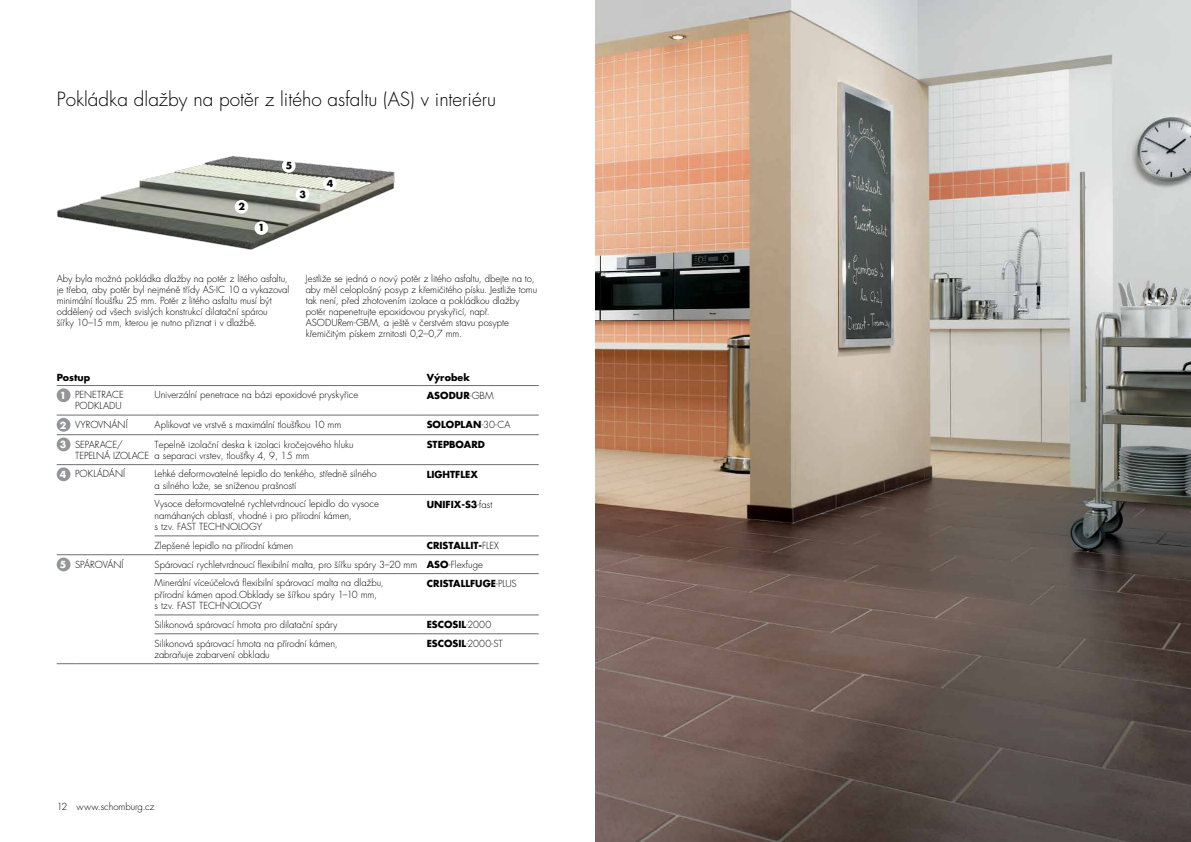
<style>
.page{position:relative;width:1191px;height:842px;background:#fff}
.page>*{position:absolute;margin:0;border:0;box-sizing:border-box;transform-origin:0 0}
.t1{font:300 19px "Futura CE";color:#000}
.t2{font:300 9.5px/11px "Futura CE";color:#000}
.t3{font:700 9.5px "Futura CE";color:#000}
.s1{font-weight:700;color:#fff}
.s2{font-weight:300}
.s3{font-weight:700}
</style>
<div class="page">
<svg style="left:57px;top:663px;width:18px;height:1px"></svg>
<hr style="left:75px;top:663px;width:79px;height:1px;background:#6d6e71">
<svg style="left:57px;top:415px;width:18px;height:1px"></svg>
<hr style="left:75px;top:415px;width:79px;height:1px;background:#6d6e71">
<hr style="left:154px;top:415px;width:267px;height:1px;background:#6d6e71">
<hr style="left:421px;top:415px;width:118px;height:1px;background:#6d6e71">
<hr style="left:154px;top:494px;width:267px;height:1px;background:#6d6e71">
<hr style="left:421px;top:494px;width:118px;height:1px;background:#6d6e71">
<hr style="left:154px;top:536px;width:267px;height:1px;background:#6d6e71">
<hr style="left:154px;top:573px;width:267px;height:1px;background:#6d6e71">
<svg style="left:57px;top:434px;width:18px;height:1px"></svg>
<hr style="left:75px;top:434px;width:79px;height:1px;background:#6d6e71">
<svg style="left:57px;top:464px;width:18px;height:1px"></svg>
<hr style="left:75px;top:464px;width:79px;height:1px;background:#6d6e71">
<hr style="left:154px;top:464px;width:267px;height:1px;background:#6d6e71">
<hr style="left:421px;top:464px;width:118px;height:1px;background:#6d6e71">
<hr style="left:421px;top:554px;width:118px;height:1px;background:#6d6e71">
<hr style="left:154px;top:615px;width:267px;height:1px;background:#6d6e71">
<hr style="left:421px;top:615px;width:118px;height:1px;background:#6d6e71">
<hr style="left:154px;top:634px;width:267px;height:1px;background:#6d6e71">
<hr style="left:421px;top:634px;width:118px;height:1px;background:#6d6e71">
<hr style="left:421px;top:663px;width:118px;height:1px;background:#6d6e71">
<hr style="left:421px;top:536px;width:118px;height:1px;background:#6d6e71">
<hr style="left:421px;top:573px;width:118px;height:1px;background:#6d6e71">
<hr style="left:154px;top:434px;width:267px;height:1px;background:#6d6e71">
<hr style="left:421px;top:434px;width:118px;height:1px;background:#6d6e71">
<svg style="left:57px;top:385px;width:18px;height:1px"></svg>
<hr style="left:75px;top:385px;width:79px;height:1px;background:#6d6e71">
<hr style="left:154px;top:385px;width:267px;height:1px;background:#6d6e71">
<hr style="left:421px;top:385px;width:118px;height:1px;background:#6d6e71">
<svg style="left:57px;top:554px;width:18px;height:1px"></svg>
<hr style="left:75px;top:554px;width:79px;height:1px;background:#6d6e71">
<hr style="left:154px;top:554px;width:267px;height:1px;background:#6d6e71">
<hr style="left:154px;top:663px;width:267px;height:1px;background:#6d6e71">
<div style="left:57px;top:388px;width:13px;height:14px;background:#939598;border-radius:50%"></div>
<div style="left:57px;top:418px;width:13px;height:14px;background:#939598;border-radius:50%"></div>
<div style="left:57px;top:438px;width:13px;height:13px;background:#939598;border-radius:50%"></div>
<div style="left:57px;top:467px;width:13px;height:14px;background:#939598;border-radius:50%"></div>
<div style="left:57px;top:558px;width:13px;height:13px;background:#939598;border-radius:50%"></div>
<img style="left:57px;top:156px;width:338px;height:94px">
<div style="left:254px;top:221px;width:14px;height:14px;background:#fff;border-radius:50%"></div>
<div style="left:235px;top:200px;width:13px;height:14px;background:#fff;border-radius:50%"></div>
<div style="left:296px;top:188px;width:13px;height:13px;background:#fff;border-radius:50%"></div>
<div style="left:323px;top:177px;width:14px;height:14px;background:#fff;border-radius:50%"></div>
<div style="left:282px;top:159px;width:14px;height:14px;background:#fff;border-radius:50%"></div>
<img style="left:595px;top:0;width:596px;height:842px">
<h1 class="t1" style="left:57px;top:88px;width:441px">Pokládka dlažby na potěr z litého asfaltu (AS) v interiéru</h1>
<p class="t3" style="left:238px;top:200px;width:8px">2</p>
<p class="t3" style="left:258px;top:222px;width:8px">1</p>
<p class="t3" style="left:286px;top:160px;width:8px">5</p>
<p class="t3" style="left:299px;top:188px;width:8px">3</p>
<p class="t3" style="left:327px;top:178px;width:8px">4</p>
<p class="t2" style="left:57px;top:273px;width:234px">Aby byla možná pokládka dlažby na potěr z litého asfaltu, je třeba, aby potěr byl nejméně třídy AS-IC 10 a vykazoval minimální tloušťku 25 mm. Potěr z litého asfaltu musí být oddělený od všech svislých konstrukcí dilatační spárou<br>šířky 10–15 mm, kterou je nutno přiznat i v dlažbě.</p>
<p class="t2" style="left:306px;top:273px;width:233px">Jestliže se jedná o nový potěr z litého asfaltu, dbejte na to, aby měl celoplošný posyp z křemičitého písku. Jestliže tomu tak není, před zhotovením izolace a pokládkou dlažby potěr napenetrujte epoxidovou pryskyřicí, např.<br>ASODURem-GBM, a ještě v čerstvém stavu posypte křemičitým pískem zrnitosti 0,2–0,7 mm.</p>
<p class="t3" style="left:57px;top:371px;width:35px">Postup</p>
<p class="t3" style="left:427px;top:371px;width:45px">Výrobek</p>
<p class="t2" style="left:60px;top:390px;width:65px;text-align:right"><span class="s1">1</span> PENETRACE<br>PODKLADU</p>
<p class="t2" style="left:154px;top:390px;width:205px">Univerzální penetrace na bázi epoxidové pryskyřice</p>
<p class="t3" style="left:427px;top:389px;width:68px">ASODUR<span class="s2">-GBM</span></p>
<p class="t2" style="left:60px;top:419px;width:69px"><span class="s1">2</span> VYROVNÁNÍ</p>
<p class="t2" style="left:154px;top:419px;width:188px">Aplikovat ve vrstvě s maximální tloušťkou 10 mm</p>
<p class="t3" style="left:427px;top:419px;width:85px">SOLOPLAN<span class="s2">-30-CA</span></p>
<p class="t2" style="left:75px;top:439px;width:76px;text-indent:-15px"><span class="s1">3</span> SEPARACE/<br>TEPELNÁ IZOLACE</p>
<p class="t2" style="left:154px;top:439px;width:201px;line-height:11.4px">Tepelně izolační deska k izolaci kročejového hluku a separaci vrstev, tloušťky 4, 9, 15 mm</p>
<p class="t3" style="left:427px;top:438px;width:60px">STEPBOARD</p>
<p class="t2" style="left:60px;top:469px;width:67px"><span class="s1">4</span> POKLÁDÁNÍ</p>
<p class="t2" style="left:154px;top:469px;width:224px;line-height:11.4px">Lehké deformovatelné lepidlo do tenkého, středně silného a silného lože, se sníženou prašností</p>
<p class="t3" style="left:427px;top:468px;width:53px">LIGHTFLEX</p>
<p class="t2" style="left:154px;top:499px;width:226px;line-height:11.4px">Vysoce deformovatelné rychletvrdnoucí lepidlo do vysoce namáhaných oblastí, vhodné i pro přírodní kámen,<br>s tzv. FAST TECHNOLOGY</p>
<p class="t3" style="left:427px;top:498px;width:67px">UNIFIX-S3<span class="s2">-fast</span></p>
<p class="t2" style="left:154px;top:540px;width:140px">Zlepšené lepidlo na přírodní kámen</p>
<p class="t3" style="left:427px;top:539px;width:74px">CRISTALLIT-<span class="s2">FLEX</span></p>
<p class="t2" style="left:60px;top:559px;width:65px"><span class="s1">5</span> SPÁROVÁNÍ</p>
<p class="t2" style="left:154px;top:555px;width:330px;line-height:18.9px">Spárovací rychletvrdnoucí flexibilní malta, pro šířku spáry 3–20 mm <span class="s3">ASO</span>-Flexfuge<br>Minerální víceúčelová flexibilní spárovací malta na dlažbu,</p>
<p class="t2" style="left:154px;top:589px;width:224px;line-height:11.4px">přírodní kámen apod.Obklady se šířkou spáry 1–10 mm, s tzv. FAST TECHNOLOGY</p>
<p class="t3" style="left:427px;top:577px;width:2px">cristallfu</p>
<p class="t2" style="left:483px;top:578px;width:18px"><span class="s3">ge</span>-plus</p>
<p class="t2" style="left:154px;top:619px;width:184px">Silikonová spárovací hmota pro dilatační spáry</p>
<p class="t3" style="left:427px;top:618px;width:66px">ESCOSIL<span class="s2">-2000</span></p>
<p class="t2" style="left:154px;top:638px;width:185px;line-height:11.4px">Silikonová spárovací hmota na přírodní kámen, zabraňuje zabarvení obkladu</p>
<p class="t2" style="left:427px;top:638px;width:77px"><span class="s3">ESCOSIL</span>-2000-ST</p>
<p class="t2" style="left:57px;top:801px;width:99px">12 www.schomburg.cz</p>
</div>
